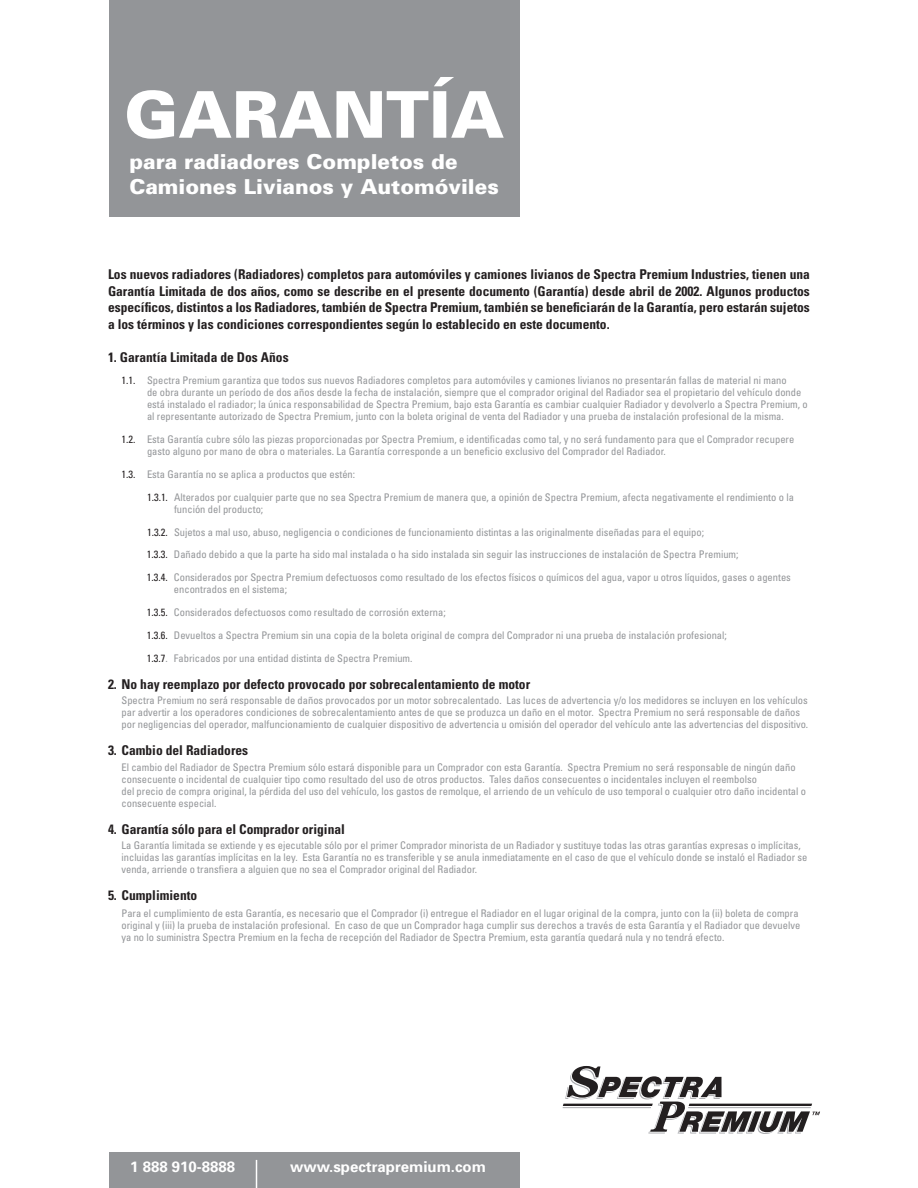
<style>
.page{position:relative;width:918px;height:1188px;background:#fff}
.page>*{position:absolute;margin:0;border:0;box-sizing:border-box;transform-origin:0 0}
.t1{font:900 64.5px "Univers";color:#fff}
.t2{font:900 20.55px/24.8px "Univers";color:#fff}
.t3{font:700 15px "Univers";color:#fff}
.t4{font:700 condensed 13.5px/16.5px "Univers";color:#231f20;text-align:justify}
.t5{font:condensed 10.5px/12px "Univers";color:#939598}
.s1{color:#231f20}
</style>
<div class="page">
<div style="left:109px;top:1152px;width:410px;height:36px;background:#939598"></div>
<svg style="left:563px;top:1066px;width:257px;height:68px"></svg>
<div style="left:109px;top:0;width:410px;height:217px;background:#939598"></div>
<svg style="left:256px;top:1160px;width:1px;height:28px"></svg>
<h1 class="t1" style="left:125px;top:75px;width:381px">GARANTÍA</h1>
<h2 class="t2" style="left:129px;top:149px;width:371px">para radiadores Completos de<br>Camiones Livianos y Automóviles</h2>
<p class="t4" style="left:108px;top:266px;width:704px">Los nuevos radiadores (Radiadores) completos para automóviles y camiones livianos de Spectra Premium Industries, tienen una Garantía Limitada de dos años, como se describe en el presente documento (Garantía) desde abril de 2002. Algunos productos específicos, distintos a los Radiadores, también de Spectra Premium, también se beneficiarán de la Garantía, pero estarán sujetos a los términos y las condiciones correspondientes según lo establecido en este documento.</p>
<p class="t4" style="left:108px;top:348px;width:182px">1. Garantía Limitada de Dos Años</p>
<p class="t5" style="left:147px;top:374px;width:662px;text-indent:-26px"><span class="s1">1.1.</span> Spectra Premium garantiza que todos sus nuevos Radiadores completos para automóviles y camiones livianos no presentarán fallas de material ni mano<br>de obra durante un período de dos años desde la fecha de instalación, siempre que el comprador original del Radiador sea el propietario del vehículo donde está instalado el radiador; la única responsabilidad de Spectra Premium, bajo esta Garantía es cambiar cualquier Radiador y devolverlo a Spectra Premium, o al representante autorizado de Spectra Premium, junto con la boleta original de venta del Radiador y una prueba de instalación profesional de la misma.</p>
<p class="t5" style="left:147px;top:433px;width:649px;text-indent:-25px"><span class="s1">1.2.</span> Esta Garantía cubre sólo las piezas proporcionadas por Spectra Premium, e identificadas como tal, y no será fundamento para que el Comprador recupere gasto alguno por mano de obra o materiales. La Garantía corresponde a un beneficio exclusivo del Comprador del Radiador.</p>
<p class="t5" style="left:147px;top:463px;width:648px;line-height:22.8px;text-indent:-26px"><span class="s1">1.3.</span> Esta Garantía no se aplica a productos que estén:<br><span class="s1">1.3.1.</span> Alterados por cualquier parte que no sea Spectra Premium de manera que, a opinión de Spectra Premium, afecta negativamente el rendimiento o la</p>
<p class="t5" style="left:147px;top:497px;width:646px;line-height:22.8px;text-indent:27px">función del producto;<br><span class="s1">1.3.2.</span> Sujetos a mal uso, abuso, negligencia o condiciones de funcionamiento distintas a las originalmente diseñadas para el equipo;<br><span class="s1">1.3.3.</span> Dañado debido a que la parte ha sido mal instalada o ha sido instalada sin seguir las instrucciones de instalación de Spectra Premium;<br><span class="s1">1.3.4.</span> Considerados por Spectra Premium defectuosos como resultado de los efectos físicos o químicos del agua, vapor u otros líquidos, gases o agentes</p>
<p class="t5" style="left:147px;top:578px;width:581px;line-height:22.8px;text-indent:27px">encontrados en el sistema;<br><span class="s1">1.3.5.</span> Considerados defectuosos como resultado de corrosión externa;<br><span class="s1">1.3.6.</span> Devueltos a Spectra Premium sin una copia de la boleta original de compra del Comprador ni una prueba de instalación profesional; <span class="s1">1.3.7</span>. Fabricados por una entidad distinta de Spectra Premium.</p>
<p class="t4" style="left:108px;top:676px;width:424px">2. No hay reemplazo por defecto provocado por sobrecalentamiento de motor</p>
<p class="t5" style="left:122px;top:694px;width:688px">Spectra Premium no será responsable de daños provocados por un motor sobrecalentado. Las luces de advertencia y/o los medidores se incluyen en los vehículos par advertir a los operadores condiciones de sobrecalentamiento antes de que se produzca un daño en el motor. Spectra Premium no será responsable de daños por negligencias del operador, malfuncionamiento de cualquier dispositivo de advertencia u omisión del operador del vehículo ante las advertencias del dispositivo.</p>
<p class="t4" style="left:108px;top:742px;width:142px">3. Cambio del Radiadores</p>
<p class="t5" style="left:122px;top:761px;width:686px">El cambio del Radiador de Spectra Premium sólo estará disponible para un Comprador con esta Garantía. Spectra Premium no será responsable de ningún daño consecuente o incidental de cualquier tipo como resultado del uso de otros productos. Tales daños consecuentes o incidentales incluyen el reembolso<br>del precio de compra original, la pérdida del uso del vehículo, los gastos de remolque, el arriendo de un vehículo de uso temporal o cualquier otro daño incidental o consecuente especial.</p>
<p class="t4" style="left:108px;top:821px;width:238px">4. Garantía sólo para el Comprador original</p>
<p class="t5" style="left:122px;top:839px;width:687px">La Garantía limitada se extiende y es ejecutable sólo por el primer Comprador minorista de un Radiador y sustituye todas las otras garantías expresas o implícitas, incluidas las garantías implícitas en la ley. Esta Garantía no es transferible y se anula inmediatamente en el caso de que el vehículo donde se instaló el Radiador se venda, arriende o transfiera a alguien que no sea el Comprador original del Radiador.</p>
<p class="t4" style="left:108px;top:887px;width:91px">5. Cumplimiento</p>
<p class="t5" style="left:122px;top:907px;width:680px">Para el cumplimiento de esta Garantía, es necesario que el Comprador (i) entregue el Radiador en el lugar original de la compra, junto con la (ii) boleta de compra original y (iii) la prueba de instalación profesional. En caso de que un Comprador haga cumplir sus derechos a través de esta Garantía y el Radiador que devuelve ya no lo suministra Spectra Premium en la fecha de recepción del Radiador de Spectra Premium, esta garantía quedará nula y no tendrá efecto.</p>
<h3 class="t3" style="left:130px;top:1157px;width:107px">1 888 910-8888</h3>
<h3 class="t3" style="left:290px;top:1157px;width:197px">www.spectrapremium.com</h3>
</div>
